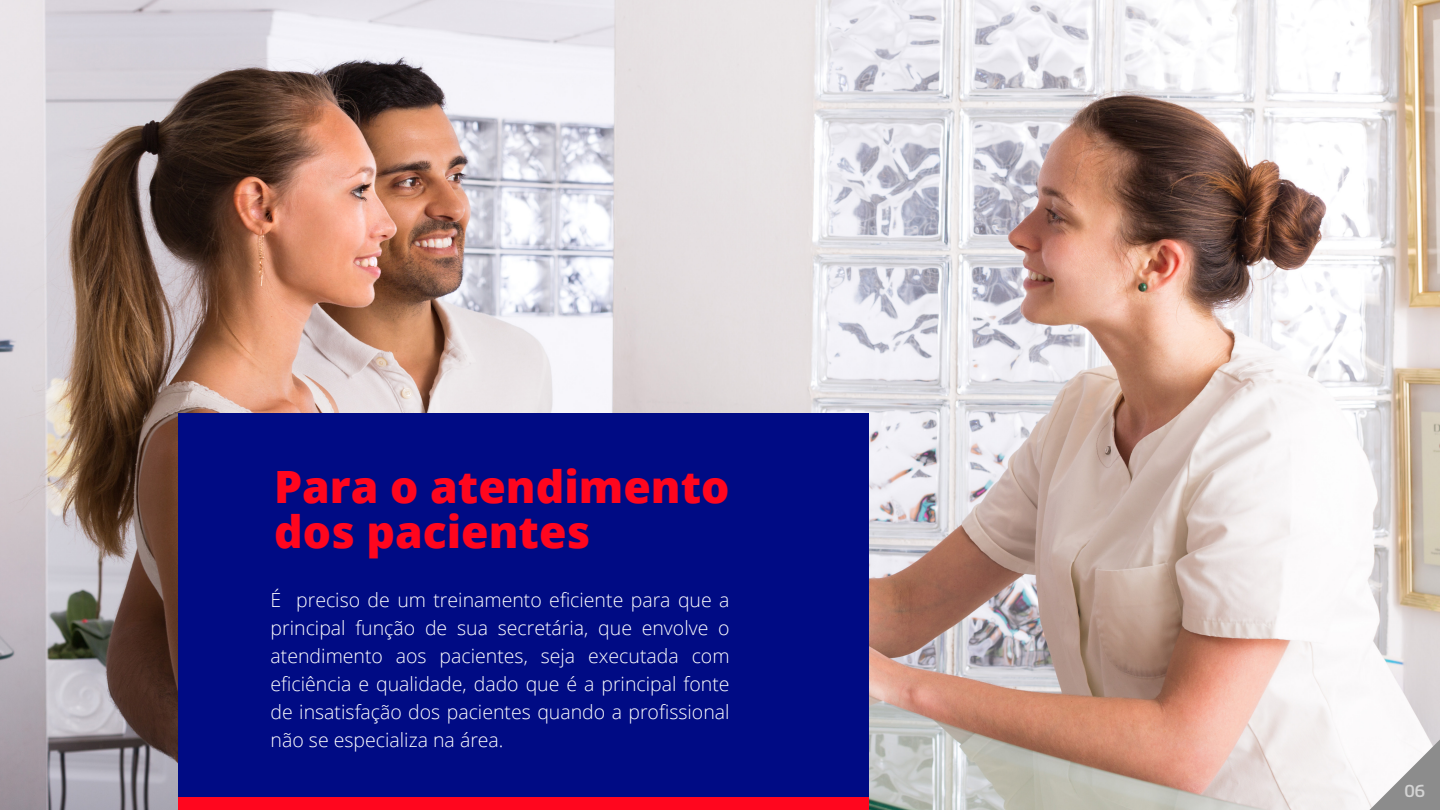
<style>
.page{position:relative;width:1440px;height:810px;background:#fff}
.page>*{position:absolute;margin:0;border:0;box-sizing:border-box;transform-origin:0 0}
.t1{font:800 44.55px/44.5px "Open Sans";color:#ff061e}
.t2{font:300 19.5px/28px "Open Sans";color:#fff;text-align:justify}
.t3{font:600 17.85px "Flexo";color:#d3d3d3}
</style>
<div class="page">
<img style="left:0;top:0;width:1440px;height:810px">
<div style="left:178px;top:413px;width:691px;height:397px;background:#000b84"></div>
<div style="left:178px;top:797px;width:691px;height:13px;background:#ff061e"></div>
<svg style="left:1370px;top:740px;width:70px;height:70px"></svg>
<h1 class="t1" style="left:274px;top:463px;width:457px">Para o atendimento dos pacientes</h1>
<p class="t2" style="left:271px;top:586px;width:461px">É preciso de um treinamento eficiente para que a principal função de sua secretária, que envolve o atendimento aos pacientes, seja executada com eficiência e qualidade, dado que é a principal fonte de insatisfação dos pacientes quando a profissional não se especializa na área.</p>
<p class="t3" style="left:1404px;top:780px;width:23px">06</p>
</div>
